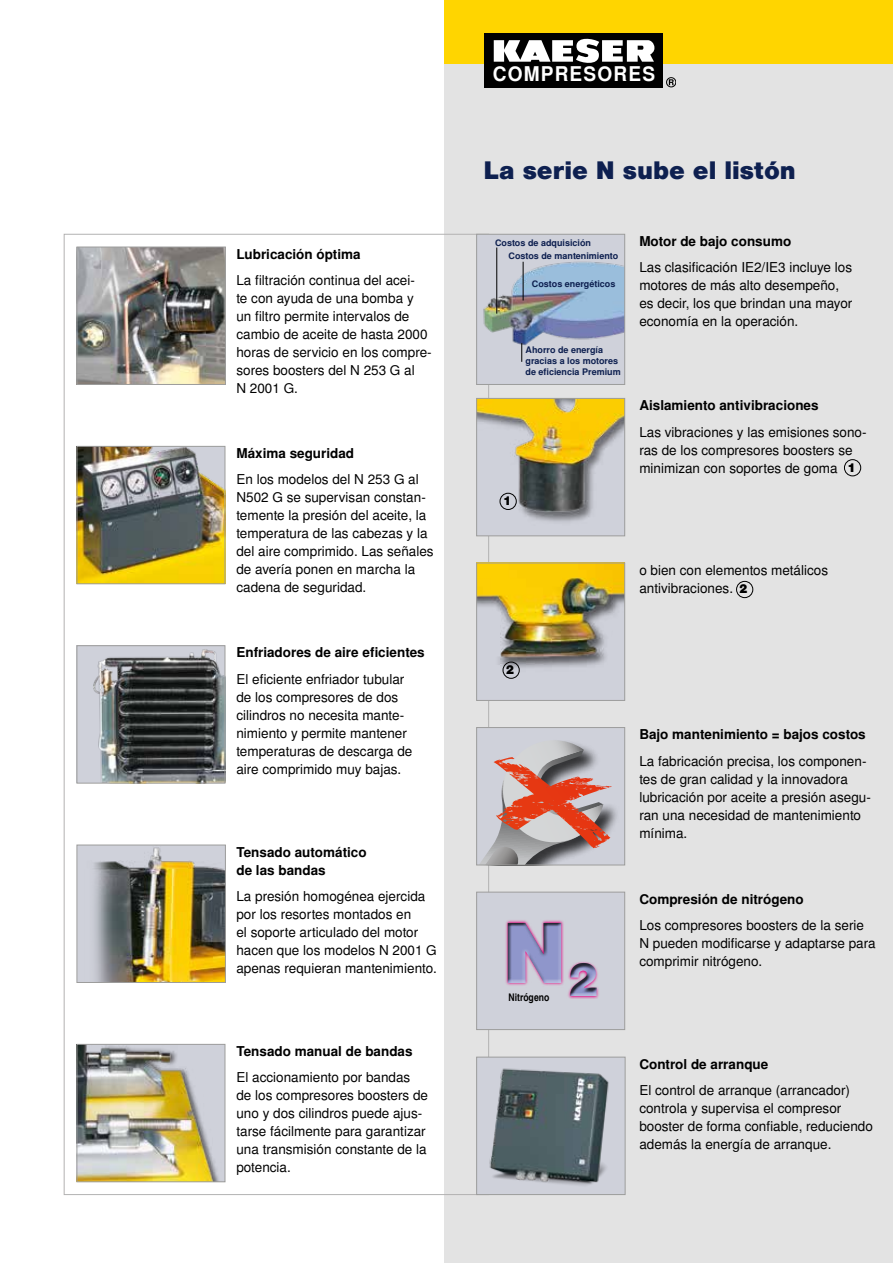
<style>
.page{position:relative;width:893px;height:1263px;background:#fff}
.page>*{position:absolute;margin:0;border:0;box-sizing:border-box;transform-origin:0 0}
.t1{font:900 82.5px "Nimbus San L";color:#8f96cb}
.t2{font:900 45px "Nimbus San L";color:#8f96cb}
.t3{font:900 24px "Nimbus San L";color:#0e2050}
.t4{font:700 20.1px "Nimbus San L";letter-spacing:.065em;color:#fff;scale:.94 1}
.t5{font:13.5px/18px "Nimbus San L";color:#000}
.t6{font:700 13.5px/18px "Nimbus San L";color:#000}
.t7{font:900 12px "Nimbus San L";color:#000}
.t8{font:10.5px "Nimbus San L Bol Con";color:#000}
.t9{font:700 9px/10.8px "Nimbus San L";color:#0e2050}
</style>
<div class="page">
<div style="left:444px;top:0;width:449px;height:1263px;background:#e3e3e3"></div>
<img style="left:79px;top:647px;width:144px;height:134px">
<div style="left:77px;top:645px;width:148px;height:138px;border:1px solid #9d9d9c"></div>
<img style="left:79px;top:448px;width:144px;height:134px">
<div style="left:77px;top:446px;width:148px;height:138px;border:1px solid #9d9d9c"></div>
<img style="left:79px;top:1046px;width:144px;height:134px">
<div style="left:77px;top:1044px;width:148px;height:138px;border:1px solid #9d9d9c"></div>
<img style="left:79px;top:249px;width:145px;height:134px">
<div style="left:77px;top:247px;width:149px;height:138px;border:1px solid #9d9d9c"></div>
<img style="left:79px;top:847px;width:145px;height:134px">
<div style="left:77px;top:845px;width:149px;height:138px;border:1px solid #9d9d9c"></div>
<div style="left:477px;top:1057px;width:148px;height:137px;background:#cfd1da"></div>
<img style="left:489px;top:1068px;width:120px;height:118px">
<div style="left:476px;top:1057px;width:149px;height:138px;border:1px solid #9d9d9c"></div>
<img style="left:478px;top:400px;width:145px;height:134px">
<div style="left:476px;top:398px;width:149px;height:138px;border:1px solid #9d9d9c"></div>
<img style="left:478px;top:565px;width:145px;height:134px">
<div style="left:476px;top:563px;width:149px;height:138px;border:1px solid #9d9d9c"></div>
<img style="left:478px;top:236px;width:145px;height:147px">
<div style="left:476px;top:234px;width:149px;height:151px;border:1px solid #9d9d9c"></div>
<hr style="left:496px;top:248px;width:1px;height:66px;background:#000">
<hr style="left:523px;top:262px;width:1px;height:38px;background:#000">
<svg style="left:521px;top:343px;width:1px;height:19px"></svg>
<div style="left:500px;top:493px;width:17px;height:17px;border:1px solid #000;border-radius:50%"></div>
<div style="left:503px;top:662px;width:17px;height:17px;border:1px solid #000;border-radius:50%"></div>
<div style="left:477px;top:727px;width:148px;height:138px;background:#cfd1da"></div>
<div style="left:477px;top:739px;width:143px;height:126px;background:#000;opacity:.75"></div>
<div style="left:476px;top:727px;width:149px;height:138px;border:1px solid #9d9d9c"></div>
<svg style="left:479px;top:740px;width:124px;height:125px"></svg>
<div style="left:476px;top:892px;width:149px;height:138px;background:#cfd1da;border:1px solid #9d9d9c"></div>
<div style="left:503px;top:918px;width:97px;height:81px;background:#000;opacity:.75"></div>
<div style="left:736px;top:581px;width:17px;height:17px;border:1px solid #000;border-radius:50%"></div>
<div style="left:844px;top:459px;width:17px;height:17px;border:1px solid #000;border-radius:50%"></div>
<div style="left:444px;top:0;width:449px;height:64px;background:#ffd500"></div>
<div style="left:485px;top:33px;width:178px;height:54px;background:#000"></div>
<svg style="left:494px;top:38px;width:160px;height:25px"></svg>
<svg style="left:666px;top:77px;width:10px;height:10px"></svg>
<p class="t6" style="left:236px;top:245px;width:126px">Lubricación óptima</p>
<p class="t5" style="left:236px;top:272px;width:197px">La filtración continua del acei-<br>te con ayuda de una bomba y un filtro permite intervalos de cambio de aceite de hasta 2000 horas de servicio en los compre&shy;sores boosters del N 253 G al<br>N 2001 G.</p>
<p class="t6" style="left:236px;top:445px;width:119px">Máxima seguridad</p>
<p class="t5" style="left:236px;top:471px;width:199px">En los modelos del N 253 G al<br>N502 G se supervisan constan&shy;temente la presión del aceite, la temperatura de las cabezas y la del aire comprimido. Las señales de avería ponen en marcha la cadena de seguridad.</p>
<p class="t6" style="left:236px;top:644px;width:190px">Enfriadores de aire eficientes</p>
<p class="t5" style="left:236px;top:670px;width:177px">El eficiente enfriador tubular de los compresores de dos cilindros no necesita mante&shy;nimiento y permite mantener temperaturas de descarga de aire comprimido muy bajas.</p>
<p class="t6" style="left:236px;top:843px;width:132px">Tensado automático de las bandas</p>
<p class="t5" style="left:236px;top:888px;width:202px">La presión homogénea ejercida por los resortes montados en<br>el soporte articulado del motor hacen que los modelos N 2001 G apenas requieran mantenimiento.</p>
<p class="t6" style="left:236px;top:1043px;width:178px">Tensado manual de bandas</p>
<p class="t5" style="left:236px;top:1069px;width:193px">El accionamiento por bandas de los compresores boosters de uno y dos cilindros puede ajus&shy;tarse fácilmente para garantizar una transmisión constante de la potencia.</p>
<h3 class="t4" style="left:493px;top:62px;width:174px">COMPRESORES</h3>
<h3 class="t3" style="left:484px;top:155px;width:314px">La serie N sube el listón</h3>
<p class="t9" style="left:509px;top:237px;width:111px;line-height:13.2px;text-indent:-13px">Costos de adquisición<br>Costos de mantenimiento</p>
<p class="t9" style="left:532px;top:278px;width:85px">Costos energéticos</p>
<p class="t9" style="left:526px;top:345px;width:97px">Ahorro de energía gracias a los motores de eficiencia Premium</p>
<p class="t7" style="left:503px;top:493px;width:10px">1</p>
<p class="t6" style="left:639px;top:233px;width:153px">Motor de bajo consumo</p>
<p class="t5" style="left:639px;top:259px;width:215px">Las clasificación IE2/IE3 incluye los motores de más alto desempeño, es decir, los que brindan una mayor economía en la operación.</p>
<p class="t6" style="left:639px;top:397px;width:181px">Aislamiento antivibraciones</p>
<p class="t5" style="left:639px;top:423px;width:229px">Las vibraciones y las emisiones sono&shy;ras de los compresores boosters se minimizan con soportes de goma</p>
<p class="t7" style="left:847px;top:460px;width:10px">1</p>
<p class="t5" style="left:639px;top:561px;width:190px">o bien con elementos metálicos antivibraciones.</p>
<p class="t7" style="left:739px;top:581px;width:10px">2</p>
<p class="t7" style="left:506px;top:662px;width:10px">2</p>
<h1 class="t1" style="left:502px;top:901px;width:67px">N</h1>
<p class="t8" style="left:509px;top:990px;width:42px">Nitrógeno</p>
<h2 class="t2" style="left:567px;top:952px;width:34px">2</h2>
<p class="t6" style="left:639px;top:726px;width:228px">Bajo mantenimiento = bajos costos</p>
<p class="t5" style="left:639px;top:752px;width:233px">La fabricación precisa, los componen&shy;tes de gran calidad y la innovadora lubricación por aceite a presión asegu&shy;ran una necesidad de mantenimiento mínima.</p>
<p class="t6" style="left:639px;top:890px;width:166px">Compresión de nitrógeno</p>
<p class="t5" style="left:639px;top:917px;width:238px">Los compresores boosters de la serie<br>N pueden modificarse y adaptarse para comprimir nitrógeno.</p>
<p class="t6" style="left:639px;top:1055px;width:131px">Control de arranque</p>
<p class="t5" style="left:639px;top:1082px;width:235px">El control de arranque (arrancador) controla y supervisa el compresor booster de forma confiable, reduciendo además la energía de arranque.</p>
</div>
